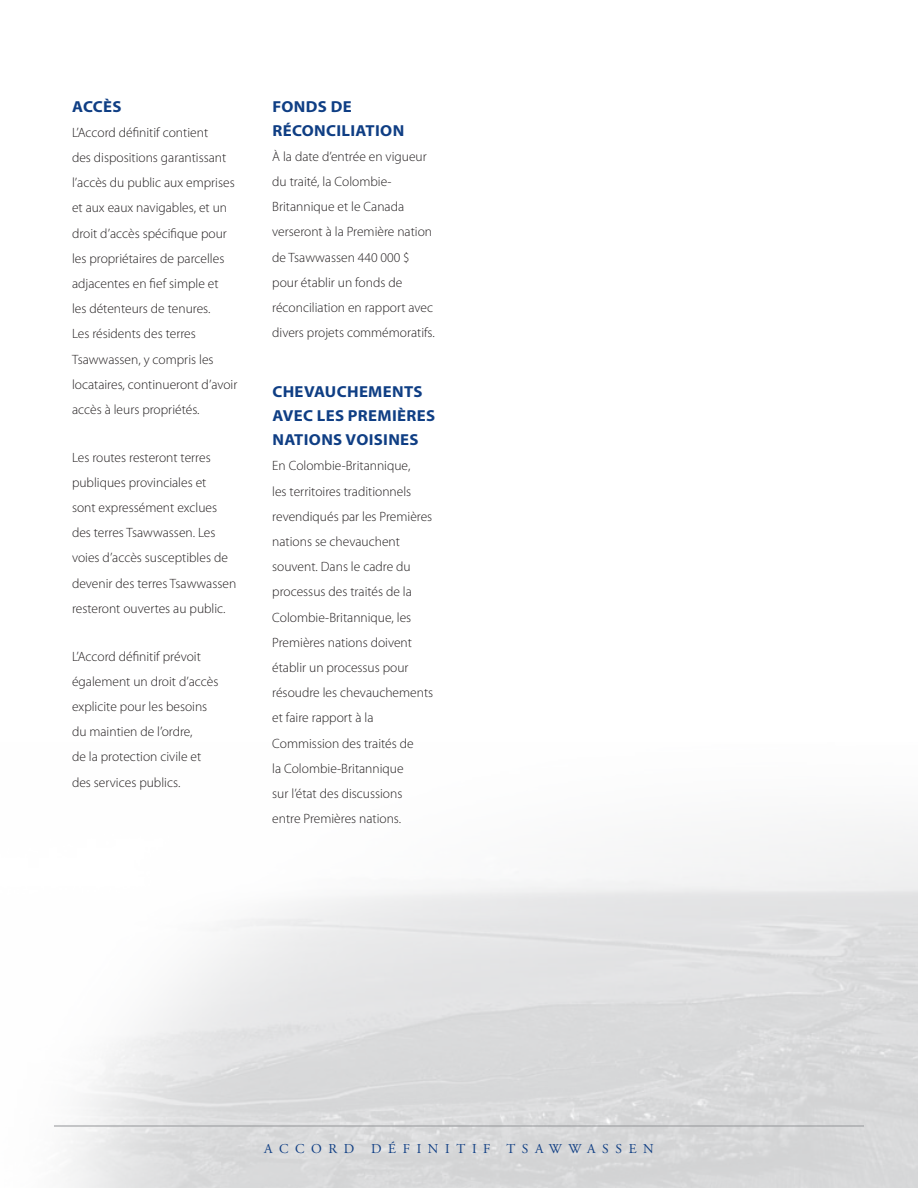
<style>
.page{position:relative;width:918px;height:1188px;background:#fff}
.page>*{position:absolute;margin:0;border:0;box-sizing:border-box;transform-origin:0 0}
.t1{font:700 15.9px/24px "Myriad Pro";letter-spacing:.02em;color:#0f3e84;scale:1.05 1}
.t2{font:300 13.5px/25.2px "Myriad Pro";color:#231f20}
.t3{font:13.5px "Adobe Garamond Pro";letter-spacing:.495em;color:#0f3e84}
</style>
<div class="page">
<hr style="left:54px;top:1126px;width:810px;height:1px;background:#939598">
<p class="t1" style="left:72px;top:94px;width:49px">ACCÈS</p>
<p class="t2" style="left:72px;top:120px;width:167px">L’Accord définitif contient<br>des dispositions garantissant l’accès du public aux emprises et aux eaux navigables, et un droit d’accès spécifique pour les propriétaires de parcelles adjacentes en fief simple et<br>les détenteurs de tenures.<br>Les résidents des terres<br>Tsawwassen, y compris les locataires, continueront d’avoir accès à leurs propriétés.</p>
<p class="t2" style="left:72px;top:445px;width:166px">Les routes resteront terres publiques provinciales et<br>sont expressément exclues des terres Tsawwassen. Les voies d’accès susceptibles de devenir des terres Tsawwassen resteront ouvertes au public.</p>
<p class="t2" style="left:72px;top:644px;width:148px">L’Accord définitif prévoit également un droit d’accès explicite pour les besoins du maintien de l’ordre,<br>de la protection civile et des services publics.</p>
<p class="t1" style="left:272px;top:94px;width:127px">FONDS DE<br>RÉCONCILIATION</p>
<p class="t2" style="left:272px;top:144px;width:164px">À la date d’entrée en vigueur du traité, la Colombie-<br>Britannique et le Canada verseront à la Première nation de Tsawwassen 440 000 $ pour établir un fonds de réconciliation en rapport avec divers projets commémoratifs.</p>
<p class="t1" style="left:272px;top:380px;width:157px">CHEVAUCHEMENTS<br>AVEC LES PREMIÈRES<br>NATIONS VOISINES</p>
<p class="t2" style="left:272px;top:454px;width:162px">En Colombie-Britannique,<br>les territoires traditionnels revendiqués par les Premières nations se chevauchent souvent. Dans le cadre du processus des traités de la<br>Colombie-Britannique, les<br>Premières nations doivent établir un processus pour résoudre les chevauchements et faire rapport à la<br>Commission des traités de<br>la Colombie-Britannique<br>sur l’état des discussions entre Premières nations.</p>
<p class="t3" style="left:264px;top:1140px;width:391px">ACCORD DÉFINITIF TSAWWASSEN</p>
</div>
